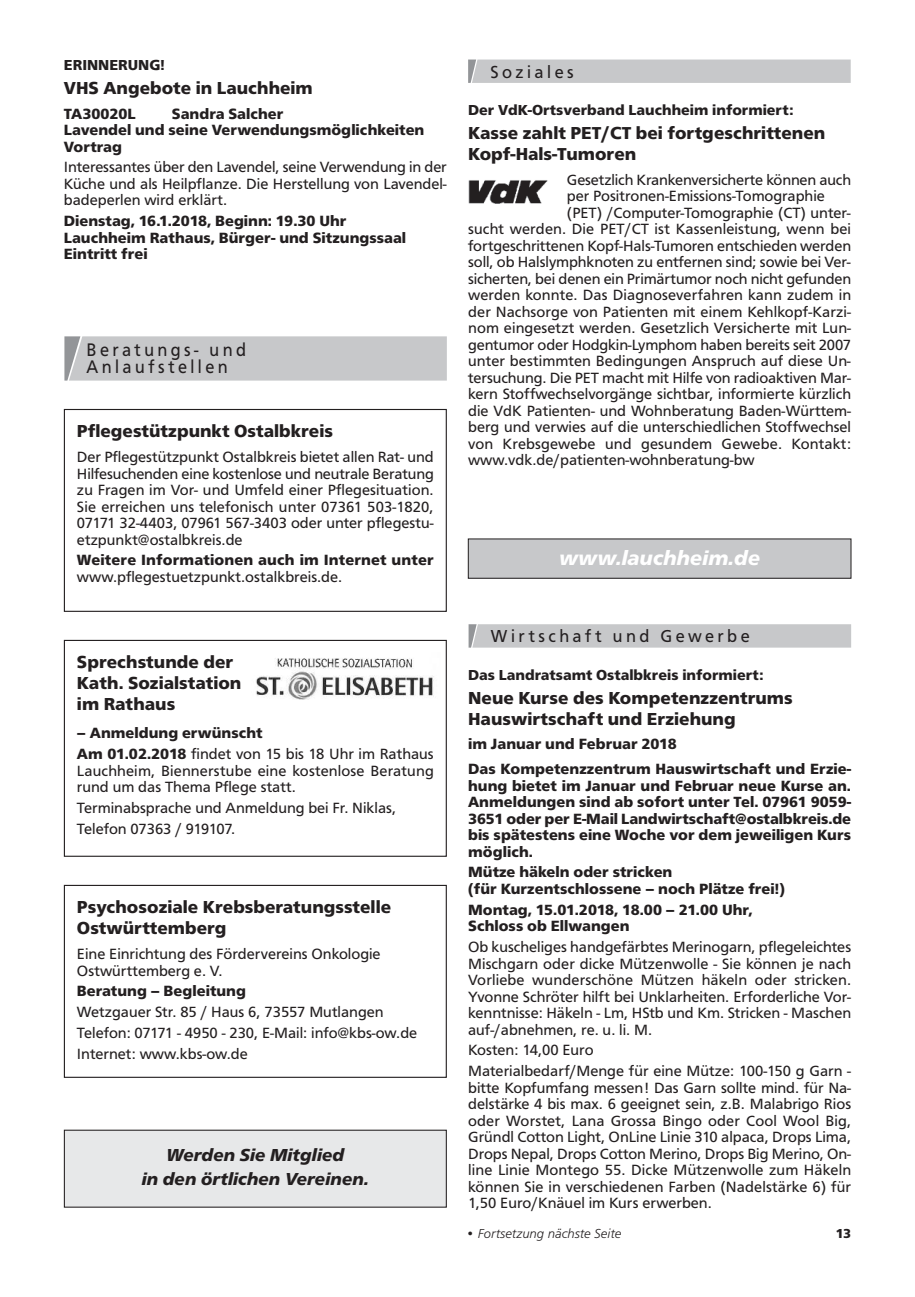
<style>
.page{position:relative;width:915px;height:1297px;background:#fff}
.page>*{position:absolute;margin:0;border:0;box-sizing:border-box;transform-origin:0 0}
.t1{font:italic 700 21px "Frutus T";color:#fff}
.t2{font:18.9px/17.2px "Frutus T";letter-spacing:.2em;color:#231f20;scale:.92 1}
.t3{font:700 18px/21px "Frutus T";color:#231f20}
.t4{font:italic 700 18px/23.7px "Frutus T";color:#231f20;text-align:center}
.t5{font:18px "Frutus T";letter-spacing:.2em;color:#231f20;scale:.96 1}
.t6{font:15.3px/16.5px "Frutus T";color:#231f20}
.t7{font:700 15.3px/16.5px "Frutus T";color:#231f20}
.t8{font:700 15px "Frutus T";color:#231f20}
.t9{font:italic 300 13.5px "Frutus T";color:#231f20}
.t10{font:700 13.5px "Frutus T";color:#231f20}
.s1{font-weight:400}
</style>
<div class="page">
<div style="left:468px;top:60px;width:382px;height:23px;background:#c7c8ca"></div>
<div style="left:64px;top:640px;width:382px;height:217px;border:1px solid #231f20"></div>
<img style="left:256px;top:658px;width:178px;height:41px">
<div style="left:64px;top:409px;width:382px;height:203px;border:1px solid #231f20"></div>
<svg style="left:64px;top:336px;width:382px;height:45px;background:#c7c8ca"></svg>
<div style="left:64px;top:885px;width:382px;height:193px;border:1px solid #231f20"></div>
<img style="left:468px;top:180px;width:79px;height:24px">
<svg style="left:468px;top:624px;width:382px;height:24px;background:#c8c9ca"></svg>
<div style="left:468px;top:539px;width:382px;height:39px;background:#c7c8ca"></div>
<div style="left:64px;top:1130px;width:382px;height:77px;background:#e7e8e9"></div>
<div style="left:64px;top:1130px;width:382px;height:78px;border:1px solid #231f20"></div>
<p class="t8" style="left:64px;top:56px;width:102px">ERINNERUNG!</p>
<p class="t3" style="left:64px;top:77px;width:250px">VHS Angebote in Lauchheim</p>
<p class="t7" style="left:64px;top:105px;width:73px">TA30020L</p>
<p class="t7" style="left:64px;top:105px;width:362px;text-indent:108px">Sandra Salcher<br>Lavendel und seine Verwendungsmöglichkeiten<br>Vortrag</p>
<p class="t6" style="left:64px;top:159px;width:384px;text-align:justify">Interessantes über den Lavendel, seine Verwendung in der Küche und als Heilpflanze. Die Herstellung von Lavendel&shy;badeperlen wird erklärt.</p>
<p class="t7" style="left:64px;top:212px;width:344px">Dienstag, 16.1.2018, Beginn: 19.30 Uhr<br>Lauchheim Rathaus, Bürger- und Sitzungssaal<br>Eintritt frei</p>
<p class="t2" style="left:87px;top:341px;width:175px">Beratungs- und<br>Anlaufstellen</p>
<p class="t3" style="left:77px;top:420px;width:257px">Pflegestützpunkt Ostalbkreis</p>
<p class="t6" style="left:77px;top:448px;width:358px;text-align:justify">Der Pflegestützpunkt Ostalbkreis bietet allen Rat- und Hilfesuchenden eine kostenlose und neutrale Beratung zu Fragen im Vor- und Umfeld einer Pflegesituation.<br>Sie erreichen uns telefonisch unter 07361 503-1820, 07171 32-4403, 07961 567-3403 oder unter pflegestu&shy;etzpunkt@ostalbkreis.de</p>
<p class="t7" style="left:77px;top:552px;width:358px">Weitere Informationen auch im Internet unter</p>
<p class="t6" style="left:77px;top:568px;width:267px">www.pflegestuetzpunkt.ostalkbreis.de.</p>
<p class="t3" style="left:77px;top:651px;width:166px">Sprechstunde der<br>Kath. Sozialstation im Rathaus</p>
<p class="t7" style="left:77px;top:723px;width:358px;line-height:20.7px">– Anmeldung erwünscht<br>Am 01.02.2018 <span class="s1">findet von 15 bis 18 Uhr im Rathaus</span></p>
<p class="t6" style="left:77px;top:762px;width:358px">Lauchheim, Biennerstube eine kostenlose Beratung rund um das Thema Pflege statt.</p>
<p class="t6" style="left:77px;top:797px;width:320px;line-height:20.7px">Terminabsprache und Anmeldung bei Fr. Niklas,<br>Telefon 07363 / 919107.</p>
<p class="t3" style="left:77px;top:896px;width:315px">Psychosoziale Krebsberatungsstelle<br>Ostwürttemberg</p>
<p class="t6" style="left:77px;top:945px;width:305px">Eine Einrichtung des Fördervereins Onkologie<br>Ostwürttemberg e. V.</p>
<p class="t7" style="left:77px;top:983px;width:170px">Beratung – Begleitung</p>
<p class="t6" style="left:77px;top:1001px;width:342px;line-height:20.7px">Wetzgauer Str. 85 / Haus 6, 73557 Mutlangen<br>Telefon: 07171 - 4950 - 230, E-Mail: info@kbs-ow.de<br>Internet: www.kbs-ow.de</p>
<p class="t4" style="left:142px;top:1143px;width:229px">Werden Sie Mitglied<br>in den örtlichen Vereinen.</p>
<p class="t5" style="left:490px;top:61px;width:88px">Soziales</p>
<p class="t8" style="left:468px;top:101px;width:327px">Der VdK-Ortsverband Lauchheim informiert:</p>
<p class="t3" style="left:468px;top:122px;width:358px">Kasse zahlt PET/CT bei fortgeschrittenen<br>Kopf-Hals-Tumoren</p>
<p class="t6" style="left:566px;top:171px;width:285px">Gesetzlich Krankenversicherte können auch</p>
<p class="t6" style="left:566px;top:188px;width:259px">per Positronen-Emissions-Tomographie</p>
<p class="t6" style="left:566px;top:204px;width:285px">(PET) /Computer-Tomographie (CT) unter-</p>
<p class="t6" style="left:468px;top:221px;width:384px">sucht werden. Die PET/CT ist Kassenleistung, wenn bei</p>
<p class="t6" style="left:468px;top:237px;width:384px">fortgeschrittenen Kopf-Hals-Tumoren entschieden werden</p>
<p class="t6" style="left:468px;top:254px;width:384px">soll, ob Halslymphknoten zu entfernen sind; sowie bei Ver-</p>
<p class="t6" style="left:468px;top:270px;width:384px">sicherten, bei denen ein Primärtumor noch nicht gefunden</p>
<p class="t6" style="left:468px;top:287px;width:384px">werden konnte. Das Diagnoseverfahren kann zudem in</p>
<p class="t6" style="left:468px;top:303px;width:384px">der Nachsorge von Patienten mit einem Kehlkopf-Karzi-</p>
<p class="t6" style="left:468px;top:320px;width:384px">nom eingesetzt werden. Gesetzlich Versicherte mit Lun-</p>
<p class="t6" style="left:468px;top:336px;width:384px">gentumor oder Hodgkin-Lymphom haben bereits seit 2007</p>
<p class="t6" style="left:468px;top:353px;width:384px">unter bestimmten Bedingungen Anspruch auf diese Un-</p>
<p class="t6" style="left:468px;top:369px;width:384px">tersuchung. Die PET macht mit Hilfe von radioaktiven Mar-</p>
<p class="t6" style="left:468px;top:386px;width:384px">kern Stoffwechselvorgänge sichtbar, informierte kürzlich</p>
<p class="t6" style="left:468px;top:402px;width:384px">die VdK Patienten- und Wohnberatung Baden-Württem-</p>
<p class="t6" style="left:468px;top:419px;width:384px">berg und verwies auf die unterschiedlichen Stoffwechsel</p>
<p class="t6" style="left:468px;top:435px;width:384px">von Krebsgewebe und gesundem Gewebe. Kontakt:</p>
<p class="t6" style="left:468px;top:452px;width:288px">www.vdk.de/patienten-wohnberatung-bw</p>
<h1 class="t1" style="left:559px;top:545px;width:202px">www.lauchheim.de</h1>
<p class="t5" style="left:490px;top:625px;width:271px">Wirtschaft und Gewerbe</p>
<p class="t8" style="left:468px;top:666px;width:297px">Das Landratsamt Ostalbkreis informiert:</p>
<p class="t3" style="left:468px;top:687px;width:326px">Neue Kurse des Kompetenzzentrums<br>Hauswirtschaft und Erziehung</p>
<p class="t7" style="left:468px;top:731px;width:384px;line-height:25px">im Januar und Februar 2018<br>Das Kompetenzzentrum Hauswirtschaft und Erzie-</p>
<p class="t7" style="left:468px;top:777px;width:384px;text-align:justify">hung bietet im Januar und Februar neue Kurse an.<br>Anmeldungen sind ab sofort unter Tel. 07961 9059- 3651 oder per E-Mail Landwirtschaft@ostalbkreis.de bis spätestens eine Woche vor dem jeweiligen Kurs möglich.</p>
<p class="t7" style="left:468px;top:864px;width:318px">Mütze häkeln oder stricken<br>(für Kurzentschlossene – noch Plätze frei!)</p>
<p class="t7" style="left:468px;top:901px;width:286px">Montag, 15.01.2018, 18.00 – 21.00 Uhr,<br>Schloss ob Ellwangen</p>
<p class="t6" style="left:468px;top:938px;width:384px;text-align:justify">Ob kuscheliges handgefärbtes Merinogarn, pflegeleichtes Mischgarn oder dicke Mützenwolle - Sie können je nach Vorliebe wunderschöne Mützen häkeln oder stricken.<br>Yvonne Schröter hilft bei Unklarheiten. Erforderliche Vor&shy;kenntnisse: Häkeln - Lm, HStb und Km. Stricken - Maschen auf-/abnehmen, re. u. li. M.</p>
<p class="t6" style="left:468px;top:1040px;width:384px;line-height:20.7px">Kosten: 14,00 Euro<br>Materialbedarf/Menge für eine Mütze: 100-150 g Garn -</p>
<p class="t6" style="left:468px;top:1079px;width:384px;text-align:justify">bitte Kopfumfang messen! Das Garn sollte mind. für Na&shy;delstärke 4 bis max. 6 geeignet sein, z.B. Malabrigo Rios oder Worstet, Lana Grossa Bingo oder Cool Wool Big, Gründl Cotton Light, OnLine Linie 310 alpaca, Drops Lima, Drops Nepal, Drops Cotton Merino, Drops Big Merino, On&shy;line Linie Montego 55. Dicke Mützenwolle zum Häkeln können Sie in verschiedenen Farben (Nadelstärke 6) für 1,50 Euro/Knäuel im Kurs erwerben.</p>
<p class="t9" style="left:465px;top:1225px;width:157px">• Fortsetzung nächste Seite</p>
<p class="t10" style="left:835px;top:1225px;width:17px">13</p>
</div>
